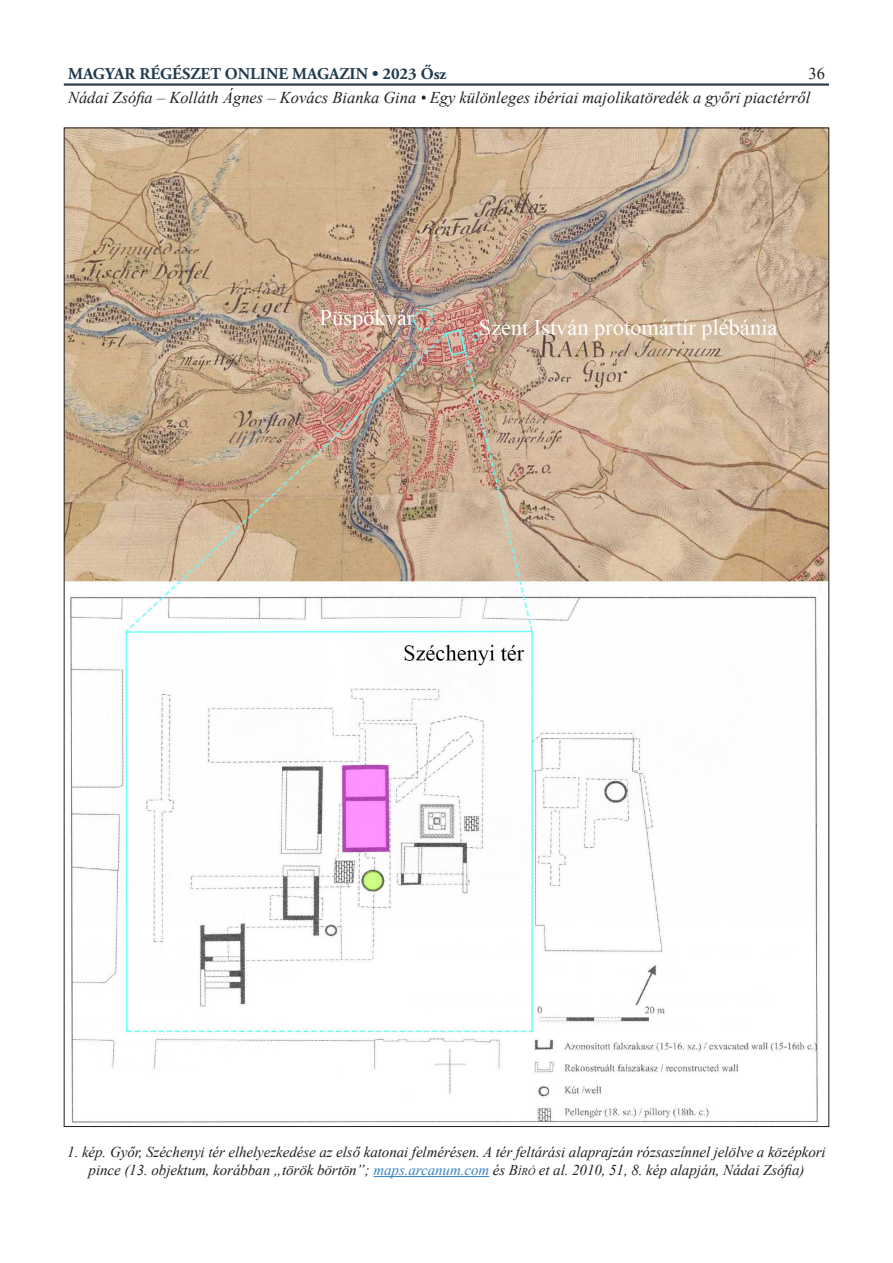
<style>
.page{position:relative;width:893px;height:1263px;background:#fff}
.page>*{position:absolute;margin:0;border:0;box-sizing:border-box;transform-origin:0 0}
.t1{font:italic 16.5px "Times New Roman";color:#231f20}
.t2{font:700 16.5px "Adobe Garamond Pro";color:#213b4f}
.t3{font:16.5px "Times New Roman";color:#231f20}
.kepala{font:italic 15px/18px "Times New Roman";letter-spacing:-.005em;color:#231f20;text-align:center}
.s1{color:#3884c5}
.s2{font-style:inherit}
.s3{font-size:10.5px}
</style>
<div class="page">
<hr style="left:64px;top:83px;width:765px;height:3px;background:#2d3d4d">
<img style="left:66px;top:130px;width:761px;height:993px">
<hr style="left:373px;top:1176px;width:116px;height:1px;background:#3884c5">
<p class="t2" style="left:68px;top:65px;width:380px">MAGYAR RÉGÉSZET ONLINE MAGAZIN • 2023 Ősz</p>
<p class="t1" style="left:68px;top:87px;width:744px">Nádai Zsófia – Kolláth Ágnes – Kovács Bianka Gina • Egy különleges ibériai majolikatöredék a győri piactérről</p>
<p class="t3" style="left:808px;top:62px;width:18px">36</p>
<p class="kepala" style="left:67px;top:1142px;width:760px">1. kép. Győr, Széchenyi tér elhelyezkedése az első katonai felmérésen. A tér feltárási alaprajzán rózsaszínnel jelölve a középkori pince (13. objektum, korábban „török börtön”; <span class="s1">maps.arcanum.com</span> és <span class="s2">B</span><span class="s3">író</span> et al. 2010, 51, 8. kép alapján, Nádai Zsófia)</p>
</div>
